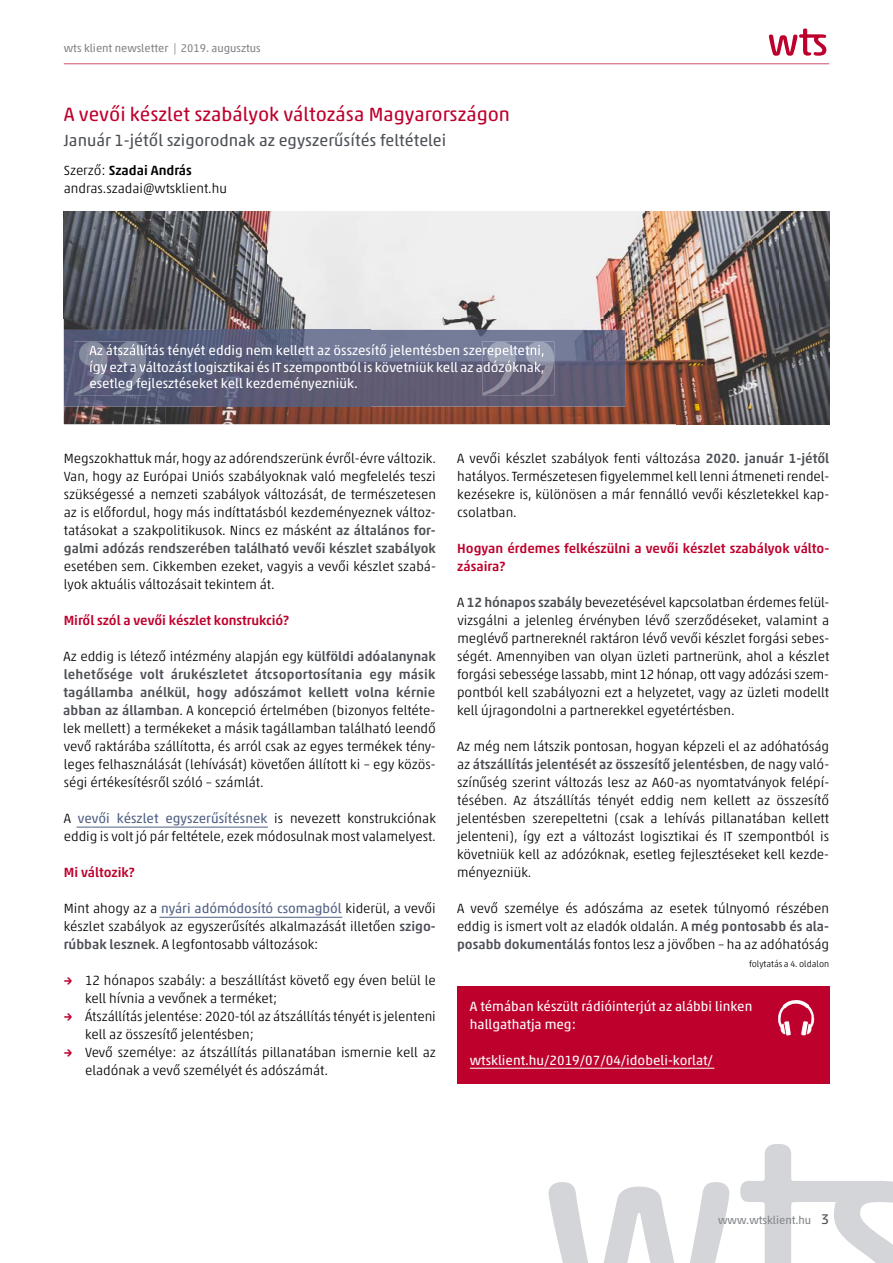
<style>
.page{position:relative;width:893px;height:1263px;background:#fff}
.page>*{position:absolute;margin:0;border:0;box-sizing:border-box;transform-origin:0 0}
.t1{font:19.5px "Akko Rounded Pro";color:#be002d}
.t2{font:16.5px "Akko Rounded Pro";color:#4e5157}
.t3{font:300 13.5px/18px "Akko Pro";color:#000;text-align:justify}
.t4{font:13.5px/16.5px "Akko Pro";color:#fff;text-align:justify}
.t5{font:500 13.5px/18px "Akko Pro";color:#be002d}
.t6{font:11.25px "Akko Pro";color:#838589}
.t7{font:300 9px "Akko Pro";color:#000}
.s1{font-weight:500}
.s2{font-weight:500;color:#4e5157}
.s3{font-weight:400;color:#516184}
.s4{font-family:"Akko Rounded Pro";font-weight:500;color:#be002d}
.s5{font-size:14.25px;color:#4e5157}
</style>
<div class="page">
<svg style="left:549px;top:1182px;width:180px;height:81px"></svg>
<svg style="left:740px;top:1144px;width:153px;height:119px"></svg>
<svg style="left:769px;top:29px;width:57px;height:27px"></svg>
<hr style="left:64px;top:64px;width:765px;height:1px;background:#d24d6c">
<img style="left:64px;top:212px;width:765px;height:212px">
<img style="left:64px;top:330px;width:561px;height:76px">
<img style="left:74px;top:341px;width:72px;height:54px">
<svg style="left:89px;top:344px;width:58px;height:11px"></svg>
<svg style="left:90px;top:361px;width:62px;height:30px;background:#6a6f89"></svg>
<img style="left:482px;top:341px;width:72px;height:54px">
<svg style="left:476px;top:345px;width:68px;height:28px;background:#898ca2"></svg>
<hr style="left:77px;top:827px;width:191px;height:1px;background:#516184">
<hr style="left:159px;top:917px;width:183px;height:1px;background:#516184">
<div style="left:457px;top:986px;width:372px;height:98px;background:#be002d"></div>
<img style="left:778px;top:1000px;width:36px;height:35px">
<hr style="left:470px;top:1068px;width:244px;height:1px;background:#fff">
<p class="t6" style="left:64px;top:42px;width:198px">wts klient newsletter | 2019. augusztus</p>
<h1 class="t1" style="left:64px;top:102px;width:448px">A vevői készlet szabályok változása Magyarországon</h1>
<p class="t2" style="left:64px;top:130px;width:384px">Január 1-jétől szigorodnak az egyszerűsítés feltételei</p>
<p class="t3" style="left:64px;top:161px;width:165px">Szerző: <span class="s1">Szadai András </span>andras.szadai@wtsklient.hu</p>
<p class="t4" style="left:89px;top:342px;width:457px">Az átszállítás tényét eddig nem kellett az összesítő jelentésben szerepeltetni, így ezt a változást logisztikai és IT szempontból is követniük kell az adózóknak, esetleg fejlesztéseket kell kezdeményezniük.</p>
<p class="t3" style="left:64px;top:449px;width:374px">Megszokhattuk már, hogy az adórendszerünk évről-évre változik.<br>Van, hogy az Európai Uniós szabályoknak való megfelelés teszi szükségessé a nemzeti szabályok változását, de természetesen az is előfordul, hogy más indíttatásból kezdeményeznek változ&shy;tatásokat a szakpolitikusok. Nincs ez másként <span class="s2">az általános for&shy;galmi adózás rendszerében található vevői készlet szabályok</span></p>
<p class="t3" style="left:64px;top:557px;width:374px">esetében sem. Cikkemben ezeket, vagyis a vevői készlet szabá&shy;lyok aktuális változásait tekintem át.</p>
<p class="t5" style="left:64px;top:611px;width:227px">Miről szól a vevői készlet konstrukció?</p>
<p class="t3" style="left:63px;top:647px;width:374px">Az eddig is létező intézmény alapján egy <span class="s2">külföldi adóalanynak lehetősége volt árukészletet átcsoportosítania egy másik tagállamba anélkül, hogy adószámot kellett volna kérnie abban az államban</span>. A koncepció értelmében (bizonyos feltéte&shy;lek mellett) a termékeket a másik tagállamban található leendő vevő raktárába szállította, és arról csak az egyes termékek tény&shy;leges felhasználását (lehívását) követően állított ki – egy közös&shy;ségi értékesítésről szóló – számlát.</p>
<p class="t3" style="left:64px;top:809px;width:374px">A <span class="s3">vevői készlet egyszerűsítésnek</span> is nevezett konstrukciónak eddig is volt jó pár feltétele, ezek módosulnak most valamelyest.</p>
<p class="t5" style="left:64px;top:863px;width:72px">Mi változik?</p>
<p class="t3" style="left:64px;top:899px;width:374px">Mint ahogy az a <span class="s3">nyári adómódosító csomagból</span> kiderül, a vevői készlet szabályok az egyszerűsítés alkalmazását illetően <span class="s2">szigo&shy;rúbbak lesznek</span>. A legfontosabb változások:</p>
<p class="t3" style="left:85px;top:971px;width:352px;text-indent:-21px"><span class="s4">→</span> 12 hónapos szabály: a beszállítást követő egy éven belül le kell hívnia a vevőnek a terméket;</p>
<p class="t3" style="left:85px;top:1007px;width:352px;text-indent:-21px"><span class="s4">→</span> Átszállítás jelentése: 2020-tól az átszállítás tényét is jelenteni kell az összesítő jelentésben;</p>
<p class="t3" style="left:85px;top:1043px;width:352px;text-indent:-21px"><span class="s4">→</span> Vevő személye: az átszállítás pillanatában ismernie kell az eladónak a vevő személyét és adószámát.</p>
<p class="t3" style="left:457px;top:449px;width:374px">A vevői készlet szabályok fenti változása <span class="s2">2020. január 1-jétől </span>hatályos. Természetesen figyelemmel kell lenni átmeneti rendel&shy;kezésekre is, különösen a már fennálló vevői készletekkel kap&shy;csolatban.</p>
<p class="t5" style="left:457px;top:539px;width:374px">Hogyan érdemes felkészülni a vevői készlet szabályok válto&shy;zásaira?</p>
<p class="t3" style="left:457px;top:593px;width:374px">A <span class="s2">12 hónapos szabály</span> bevezetésével kapcsolatban érdemes felül&shy;vizsgálni a jelenleg érvényben lévő szerződéseket, valamint a meglévő partnereknél raktáron lévő vevői készlet forgási sebes&shy;ségét. Amennyiben van olyan üzleti partnerünk, ahol a készlet forgási sebessége lassabb, mint 12 hónap, ott vagy adózási szem&shy;pontból kell szabályozni ezt a helyzetet, vagy az üzleti modellt kell újragondolni a partnerekkel egyetértésben.</p>
<p class="t3" style="left:457px;top:737px;width:374px">Az még nem látszik pontosan, hogyan képzeli el az adóhatóság az <span class="s2">átszállítás jelentését az összesítő jelentésben</span>, de nagy való&shy;színűség szerint változás lesz az A60-as nyomtatványok felépí&shy;tésében. Az átszállítás tényét eddig nem kellett az összesítő jelentésben szerepeltetni (csak a lehívás pillanatában kellett jelenteni), így ezt a változást logisztikai és IT szempontból is követniük kell az adózóknak, esetleg fejlesztéseket kell kezde&shy;ményezniük.</p>
<p class="t3" style="left:457px;top:899px;width:374px">A vevő személye és adószáma az esetek túlnyomó részében eddig is ismert volt az eladók oldalán. A <span class="s2">még pontosabb és ala&shy;posabb dokumentálás</span> fontos lesz a jövőben – ha az adóhatóság</p>
<p class="t7" style="left:749px;top:958px;width:82px">folytatás a 4. oldalon</p>
<p class="t4" style="left:470px;top:997px;width:284px;line-height:18px">A témában készült rádióinterjút az alábbi linken hallgathatja meg:</p>
<p class="t4" style="left:470px;top:1052px;width:245px">wtsklient.hu/2019/07/04/idobeli-korlat/</p>
<p class="t6" style="left:718px;top:1213px;width:113px">www.wtsklient.hu <span class="s5">3</span></p>
</div>
